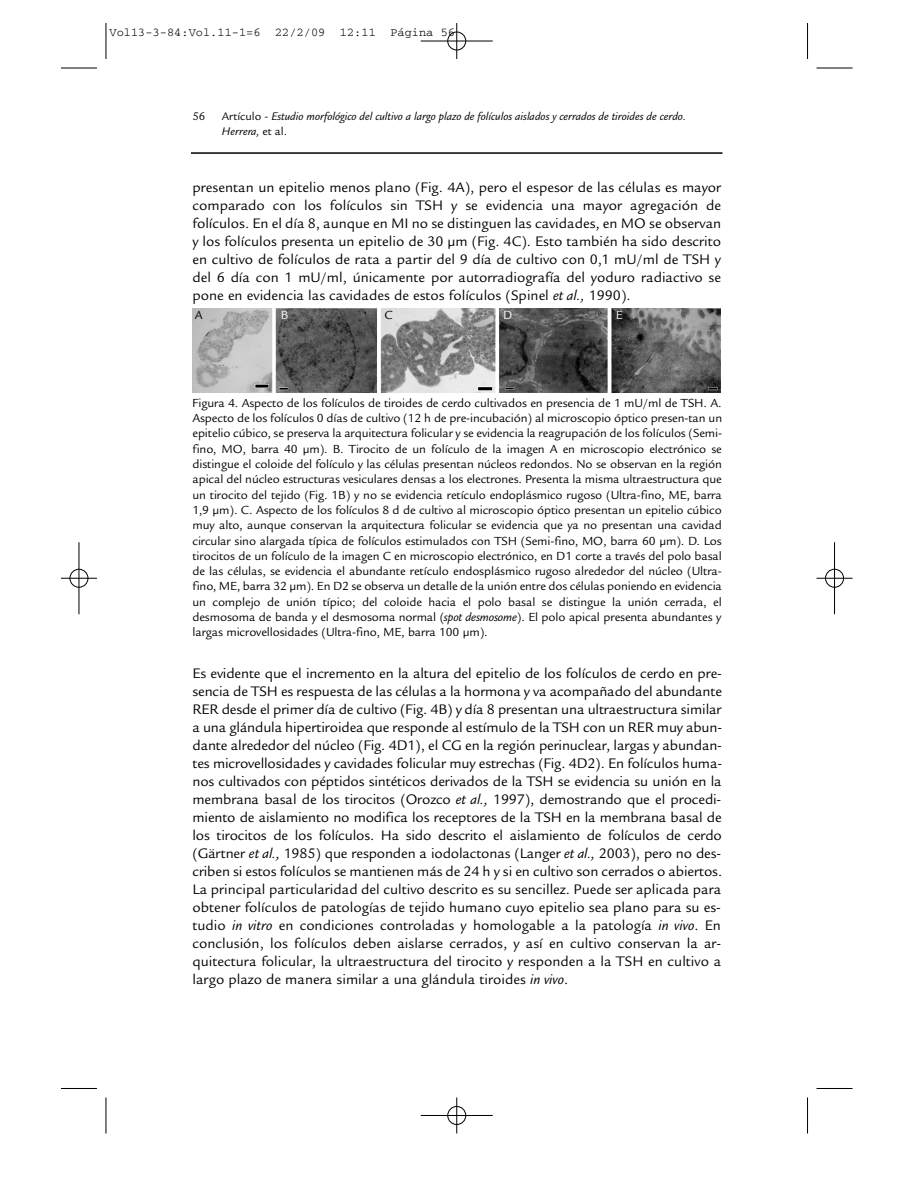
<style>
.page{position:relative;width:918px;height:1188px;background:#fff}
.page>*{position:absolute;margin:0;border:0;box-sizing:border-box;transform-origin:0 0}
.t1{font:15px/18px "Legacy Sans";color:#000;text-align:justify}
.t2{font:12.75px/15.3px "Legacy Sans";letter-spacing:-.01em;color:#000;text-align:justify}
.t3{font:12.75px "Legacy Sans";color:#fff}
.t4{font:italic 12px/14.4px "Legacy Sans";color:#000}
.t5{font:12px "Courier";color:#000}
.t6{font:12px "Legacy Sans";color:#000}
.s1{font-style:normal}
.s2{font-style:italic}
</style>
<div class="page">
<svg style="left:191px;top:152px;width:532px;height:2px"></svg>
<div style="left:191px;top:309px;width:531px;height:86px;background:linear-gradient(to right,#fff,#fff)"></div>
<img style="left:193px;top:309px;width:527px;height:84px">
<hr style="left:106px;top:23px;width:1px;height:36px;background:#000">
<hr style="left:61px;top:68px;width:36px;height:1px;background:#000">
<hr style="left:807px;top:23px;width:1px;height:36px;background:#000">
<hr style="left:817px;top:68px;width:36px;height:1px;background:#000">
<hr style="left:106px;top:1097px;width:1px;height:36px;background:#000">
<hr style="left:61px;top:1088px;width:36px;height:1px;background:#000">
<hr style="left:807px;top:1097px;width:1px;height:36px;background:#000">
<hr style="left:817px;top:1088px;width:36px;height:1px;background:#000">
<svg style="left:447px;top:32px;width:19px;height:18px"></svg>
<hr style="left:421px;top:41px;width:72px;height:1px;background:#000">
<hr style="left:456px;top:23px;width:1px;height:36px;background:#000">
<svg style="left:447px;top:1106px;width:19px;height:19px"></svg>
<hr style="left:421px;top:1115px;width:72px;height:1px;background:#000">
<hr style="left:456px;top:1097px;width:1px;height:36px;background:#000">
<svg style="left:70px;top:569px;width:18px;height:19px"></svg>
<hr style="left:61px;top:578px;width:36px;height:1px;background:#000">
<hr style="left:79px;top:542px;width:1px;height:72px;background:#000">
<svg style="left:825px;top:569px;width:19px;height:19px"></svg>
<hr style="left:817px;top:578px;width:36px;height:1px;background:#000">
<hr style="left:834px;top:542px;width:1px;height:72px;background:#000">
<p class="t5" style="left:110px;top:28px;width:347px">Vol13-3-84:Vol.11-1=6 22/2/09 12:11 Página 56</p>
<p class="t6" style="left:193px;top:112px;width:14px">56</p>
<p class="t4" style="left:222px;top:111px;width:466px"><span class="s1">Artículo -</span> Estudio morfológico del cultivo a largo plazo de folículos aislados y cerrados de tiroides de cerdo.<br>Herrera, <span class="s1">et al.</span></p>
<p class="t1" style="left:193px;top:180px;width:530px">presentan un epitelio menos plano (Fig. 4A), pero el espesor de las células es mayor comparado con los folículos sin TSH y se evidencia una mayor agregación de folículos. En el día 8, aunque en MI no se distinguen las cavidades, en MO se observan y los folículos presenta un epitelio de 30 µm (Fig. 4C). Esto también ha sido descrito en cultivo de folículos de rata a partir del 9 día de cultivo con 0,1 mU/ml de TSH y del 6 día con 1 mU/ml, únicamente por autorradiografía del yoduro radiactivo se pone en evidencia las cavidades de estos folículos (Spinel <span class="s2">et al.,</span> 1990).</p>
<p class="t2" style="left:195px;top:308px;width:9px">A</p>
<p class="t3" style="left:281px;top:310px;width:9px">B</p>
<p class="t2" style="left:384px;top:308px;width:10px">C</p>
<p class="t3" style="left:503px;top:310px;width:11px">D</p>
<p class="t3" style="left:616px;top:310px;width:8px">E</p>
<p class="t2" style="left:193px;top:396px;width:531px">Figura 4. Aspecto de los folículos de tiroides de cerdo cultivados en presencia de 1 mU/ml de TSH. A.<br>Aspecto de los folículos 0 días de cultivo (12 h de pre-incubación) al microscopio óptico presen-tan un epitelio cúbico, se preserva la arquitectura folicular y se evidencia la reagrupación de los folículos (Semi&shy;fino, MO, barra 40 µm). B. Tirocito de un folículo de la imagen A en microscopio electrónico se distingue el coloide del folículo y las células presentan núcleos redondos. No se observan en la región apical del núcleo estructuras vesiculares densas a los electrones. Presenta la misma ultraestructura que un tirocito del tejido (Fig. 1B) y no se evidencia retículo endoplásmico rugoso (Ultra-fino, ME, barra 1,9 µm). C. Aspecto de los folículos 8 d de cultivo al microscopio óptico presentan un epitelio cúbico muy alto, aunque conservan la arquitectura folicular se evidencia que ya no presentan una cavidad circular sino alargada típica de folículos estimulados con TSH (Semi-fino, MO, barra 60 µm). D. Los tirocitos de un folículo de la imagen C en microscopio electrónico, en D1 corte a través del polo basal de las células, se evidencia el abundante retículo endosplásmico rugoso alrededor del núcleo (Ultra&shy;fino, ME, barra 32 µm). En D2 se observa un detalle de la unión entre dos células poniendo en evidencia un complejo de unión típico; del coloide hacia el polo basal se distingue la unión cerrada, el desmosoma de banda y el desmosoma normal (<span class="s2">spot desmosome</span>). El polo apical presenta abundantes y largas microvellosidades (Ultra-fino, ME, barra 100 µm).</p>
<p class="t1" style="left:193px;top:666px;width:531px">Es evidente que el incremento en la altura del epitelio de los folículos de cerdo en pre&shy;sencia de TSH es respuesta de las células a la hormona y va acompañado del abundante RER desde el primer día de cultivo (Fig. 4B) y día 8 presentan una ultraestructura similar a una glándula hipertiroidea que responde al estímulo de la TSH con un RER muy abun&shy;dante alrededor del núcleo (Fig. 4D1), el CG en la región perinuclear, largas y abundan&shy;tes microvellosidades y cavidades folicular muy estrechas (Fig. 4D2). En folículos huma&shy;nos cultivados con péptidos sintéticos derivados de la TSH se evidencia su unión en la membrana basal de los tirocitos (Orozco <span class="s2">et al.,</span> 1997), demostrando que el procedi&shy;miento de aislamiento no modifica los receptores de la TSH en la membrana basal de los tirocitos de los folículos. Ha sido descrito el aislamiento de folículos de cerdo (Gärtner <span class="s2">et al.,</span> 1985) que responden a iodolactonas (Langer <span class="s2">et al.,</span> 2003), pero no des&shy;criben si estos folículos se mantienen más de 24 h y si en cultivo son cerrados o abiertos.<br>La principal particularidad del cultivo descrito es su sencillez. Puede ser aplicada para obtener folículos de patologías de tejido humano cuyo epitelio sea plano para su es&shy;tudio <span class="s2">in vitro</span> en condiciones controladas y homologable a la patología <span class="s2">in vivo</span>. En conclusión, los folículos deben aislarse cerrados, y así en cultivo conservan la ar&shy;quitectura folicular, la ultraestructura del tirocito y responden a la TSH en cultivo a largo plazo de manera similar a una glándula tiroides <span class="s2">in vivo</span>.</p>
</div>
